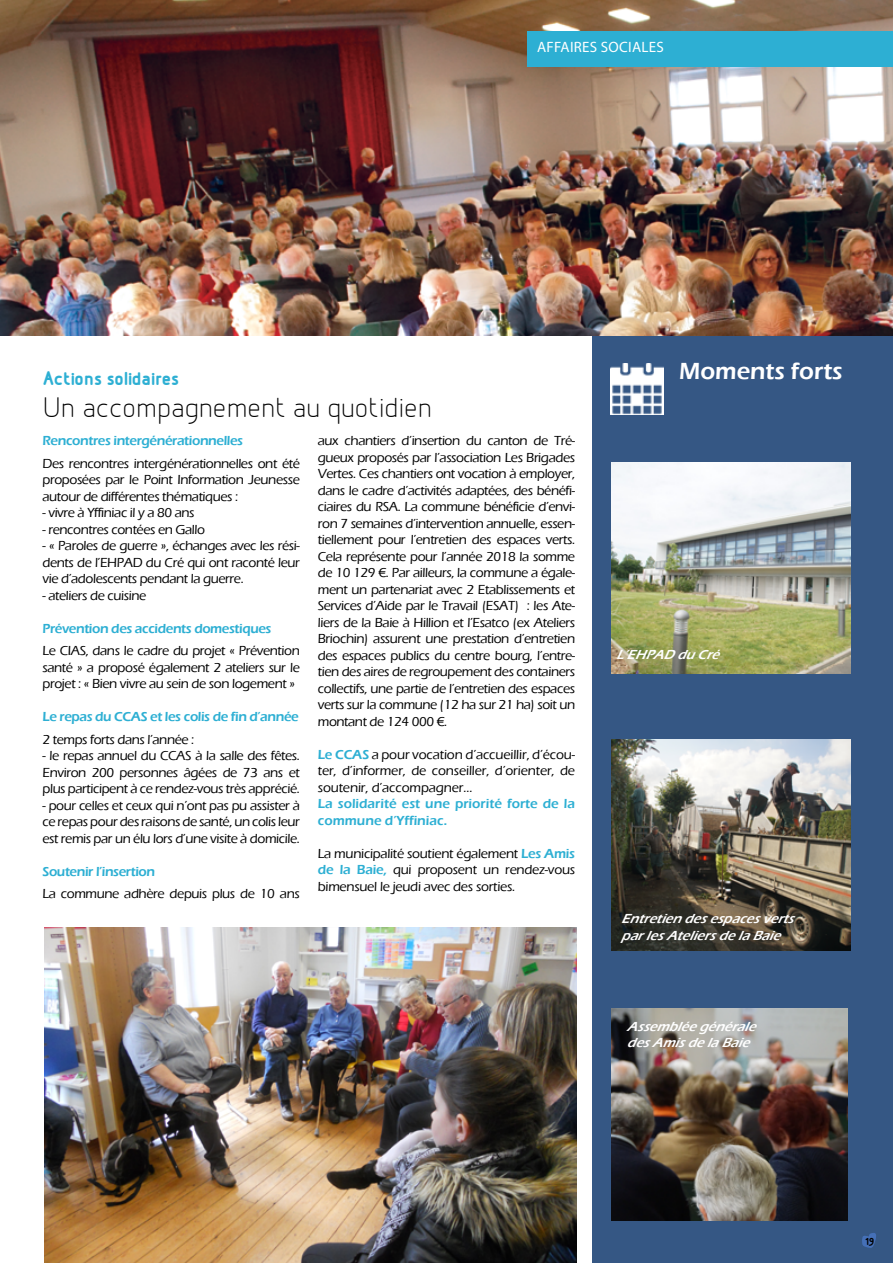
<style>
.page{position:relative;width:893px;height:1263px;background:#fff}
.page>*{position:absolute;margin:0;border:0;box-sizing:border-box;transform-origin:0 0}
.t1{font:30px "Designio";color:#000}
.t2{font:600 24px "Eras ITC";color:#fff}
.t3{font:700 21px "Designio";color:#2dafd3}
.t4{font:15px "Myriad Pro";letter-spacing:.02em;color:#fff}
.t5{font:500 13.5px/16.5px "Eras ITC";letter-spacing:-.03em;color:#000;text-align:justify}
.t6{font:600 13.5px "Eras ITC";letter-spacing:-.03em;color:#2dafd3}
.t7{font:italic 600 13.5px/16.2px "Eras ITC";color:#fff}
.t8{font:600 13.5px/16.5px "Eras ITC";color:#2dafd3}
.t9{font:700 11.55px "Designio";color:#000}
.s1{font-weight:600;color:#2dafd3}
</style>
<div class="page">
<div style="left:592px;top:0;width:301px;height:1263px;background:#355784"></div>
<img style="left:0;top:0;width:893px;height:336px">
<div style="left:528px;top:31px;width:365px;height:36px;background:#2dafd3"></div>
<img style="left:611px;top:462px;width:239px;height:211px">
<img style="left:611px;top:1009px;width:236px;height:211px">
<img style="left:611px;top:739px;width:239px;height:212px">
<img style="left:44px;top:927px;width:533px;height:336px">
<img style="left:610px;top:363px;width:53px;height:52px">
<svg style="left:862px;top:1233px;width:14px;height:15px"></svg>
<p class="t4" style="left:537px;top:38px;width:9px">AFFAI</p>
<p class="t4" style="left:574px;top:38px;width:83px">RES SOCIALES</p>
<h3 class="t3" style="left:43px;top:367px;width:138px">Actions solidaires</h3>
<h1 class="t1" style="left:43px;top:391px;width:391px">Un accompagnement au quotidien</h1>
<p class="t6" style="left:43px;top:433px;width:202px">Rencontres intergénérationnelles</p>
<p class="t5" style="left:43px;top:455px;width:259px">Des rencontres intergénérationnelles ont été proposées par le Point Information Jeunesse autour de différentes thématiques :</p>
<p class="t5" style="left:43px;top:505px;width:154px">- vivre à Yffiniac il y a 80 ans</p>
<p class="t5" style="left:43px;top:521px;width:164px">- rencontres contées en Gallo</p>
<p class="t5" style="left:43px;top:538px;width:259px">- « Paroles de guerre », échanges avec les rési&shy;dents de l’EHPAD du Cré qui ont raconté leur vie d’adolescents pendant la guerre.</p>
<p class="t5" style="left:43px;top:587px;width:105px">- ateliers de cuisine</p>
<p class="t6" style="left:43px;top:621px;width:231px">Prévention des accidents domestiques</p>
<p class="t5" style="left:43px;top:643px;width:259px">Le CIAS, dans le cadre du projet « Prévention santé » a proposé également 2 ateliers sur le projet : « Bien vivre au sein de son logement »</p>
<p class="t6" style="left:43px;top:709px;width:258px">Le repas du CCAS et les colis de fin d’année</p>
<p class="t5" style="left:43px;top:731px;width:153px">2 temps forts dans l’année :</p>
<p class="t5" style="left:43px;top:748px;width:259px">- le repas annuel du CCAS à la salle des fêtes.<br>Environ 200 personnes âgées de 73 ans et plus participent à ce rendez-vous très apprécié.</p>
<p class="t5" style="left:43px;top:797px;width:259px">- pour celles et ceux qui n’ont pas pu assister à ce repas pour des raisons de santé, un colis leur est remis par un élu lors d’une visite à domicile.</p>
<p class="t6" style="left:43px;top:864px;width:114px">Soutenir l’insertion</p>
<p class="t5" style="left:43px;top:886px;width:259px">La commune adhère depuis plus de 10 ans</p>
<p class="t5" style="left:318px;top:433px;width:259px">aux chantiers d’insertion du canton de Tré&shy;gueux proposés par l’association Les Brigades Vertes. Ces chantiers ont vocation à employer, dans le cadre d’activités adaptées, des bénéfi&shy;ciaires du RSA. La commune bénéficie d’envi&shy;ron 7 semaines d’intervention annuelle, essen&shy;tiellement pour l’entretien des espaces verts.<br>Cela représente pour l’année 2018 la somme de 10 129 €. Par ailleurs, la commune a égale&shy;ment un partenariat avec 2 Etablissements et Services d’Aide par le Travail (ESAT) : les Ate&shy;liers de la Baie à Hillion et l’Esatco (ex Ateliers Briochin) assurent une prestation d’entretien des espaces publics du centre bourg, l’entre&shy;tien des aires de regroupement des containers collectifs, une partie de l’entretien des espaces verts sur la commune (12 ha sur 21 ha) soit un montant de 124 000 €.</p>
<p class="t5" style="left:318px;top:746px;width:259px"><span class="s1">Le CCAS</span> a pour vocation d’accueillir, d’écou&shy;ter, d’informer, de conseiller, d’orienter, de soutenir, d’accompagner…</p>
<p class="t8" style="left:318px;top:796px;width:259px">La solidarité est une priorité forte de la commune d’Yffiniac.</p>
<p class="t5" style="left:318px;top:845px;width:259px">La municipalité soutient également <span class="s1">Les Amis de la Baie,</span> qui proposent un rendez-vous bimensuel le jeudi avec des sorties.</p>
<h2 class="t2" style="left:679px;top:358px;width:165px">Moments forts</h2>
<p class="t7" style="left:616px;top:646px;width:110px">L’EHPADduCré</p>
<p class="t7" style="left:621px;top:911px;width:180px">Entretiendesespacesverts parlesAteliersdelaBaie</p>
<p class="t7" style="left:627px;top:1018px;width:136px">Assembléegénérale desAmisdelaBaie</p>
<p class="t9" style="left:865px;top:1235px;width:11px">19</p>
</div>
